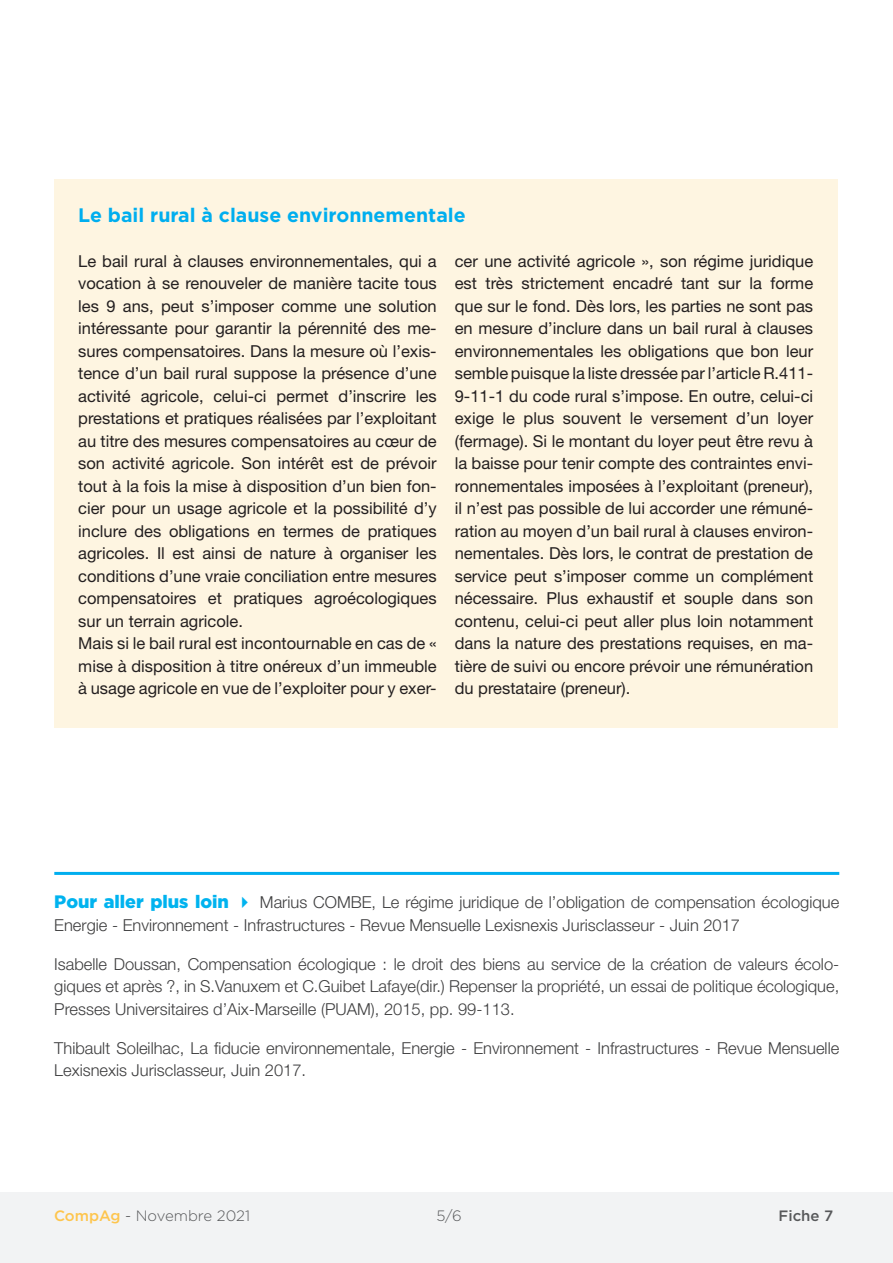
<style>
.page{position:relative;width:893px;height:1263px;background:#fff}
.page>*{position:absolute;margin:0;border:0;box-sizing:border-box;transform-origin:0 0}
.t1{font:700 19.5px "Gotham";color:#00aeef}
.t2{font:16.5px/22.5px "Helvetica Neue LT Std";color:#231f20;text-align:justify}
.t3{font:300 16.5px/22.5px "Helvetica Neue LT Std";color:#3e3e3f}
.t4{font:300 15px "Gotham";color:#57585a}
.t5{font:500 15px "Gotham";color:#57585a}
.s1{font-family:"Gotham";font-weight:900;font-size:18px;color:#00b3ef}
.s2{color:#00b3ef}
.s3{font-weight:500;color:#fec54d}
</style>
<div class="page">
<div style="left:54px;top:180px;width:783px;height:548px;background:#fef5e1"></div>
<div style="left:0;top:1192px;width:893px;height:71px;background:#f2f3f4"></div>
<hr style="left:54px;top:872px;width:785px;height:3px;background:#00aeef">
<p class="t1" style="left:78px;top:202px;width:389px">Le bail rural à clause environnementale</p>
<p class="t2" style="left:78px;top:249px;width:360px">Le bail rural à clauses environnementales, qui a vocation à se renouveler de manière tacite tous les 9 ans, peut s’imposer comme une solution intéressante pour garantir la pérennité des me&shy;sures compensatoires. Dans la mesure où l’exis&shy;tence d’un bail rural suppose la présence d’une activité agricole, celui-ci permet d’inscrire les prestations et pratiques réalisées par l’exploitant au titre des mesures compensatoires au cœur de son activité agricole. Son intérêt est de prévoir tout à la fois la mise à disposition d’un bien fon&shy;cier pour un usage agricole et la possibilité d’y inclure des obligations en termes de pratiques agricoles. Il est ainsi de nature à organiser les conditions d’une vraie conciliation entre mesures compensatoires et pratiques agroécologiques sur un terrain agricole.</p>
<p class="t2" style="left:78px;top:632px;width:360px">Mais si le bail rural est incontournable en cas de « mise à disposition à titre onéreux d’un immeuble à usage agricole en vue de l’exploiter pour y exer-</p>
<p class="t2" style="left:455px;top:249px;width:360px">cer une activité agricole », son régime juridique est très strictement encadré tant sur la forme que sur le fond. Dès lors, les parties ne sont pas en mesure d’inclure dans un bail rural à clauses environnementales les obligations que bon leur semble puisque la liste dressée par l’article R.411- 9-11-1 du code rural s’impose. En outre, celui-ci exige le plus souvent le versement d’un loyer (fermage). Si le montant du loyer peut être revu à la baisse pour tenir compte des contraintes envi&shy;ronnementales imposées à l’exploitant (preneur), il n’est pas possible de lui accorder une rémuné&shy;ration au moyen d’un bail rural à clauses environ&shy;nementales. Dès lors, le contrat de prestation de service peut s’imposer comme un complément nécessaire. Plus exhaustif et souple dans son contenu, celui-ci peut aller plus loin notamment dans la nature des prestations requises, en ma&shy;tière de suivi ou encore prévoir une rémunération du prestataire (preneur).</p>
<p class="t3" style="left:54px;top:890px;width:786px"><span class="s1">Pour aller plus loin</span> <span class="s2">✔</span> Marius COMBE, Le régime juridique de l’obligation de compensation écologique<br>Energie - Environnement - Infrastructures - Revue Mensuelle Lexisnexis Jurisclasseur - Juin 2017</p>
<p class="t3" style="left:54px;top:952px;width:786px;text-align:justify">Isabelle Doussan, Compensation écologique : le droit des biens au service de la création de valeurs écolo&shy;giques et après ?, in S.Vanuxem et C.Guibet Lafaye(dir.) Repenser la propriété, un essai de politique écologique, Presses Universitaires d’Aix-Marseille (PUAM), 2015, pp. 99-113.</p>
<p class="t3" style="left:54px;top:1036px;width:786px">Thibault Soleilhac, La fiducie environnementale, Energie - Environnement - Infrastructures - Revue Mensuelle<br>Lexisnexis Jurisclasseur, Juin 2017.</p>
<p class="t4" style="left:54px;top:1206px;width:198px"><span class="s3">CompAg</span> - Novembre 2021</p>
<p class="t4" style="left:436px;top:1206px;width:27px">5/6</p>
<p class="t5" style="left:778px;top:1206px;width:56px">Fiche 7</p>
</div>
